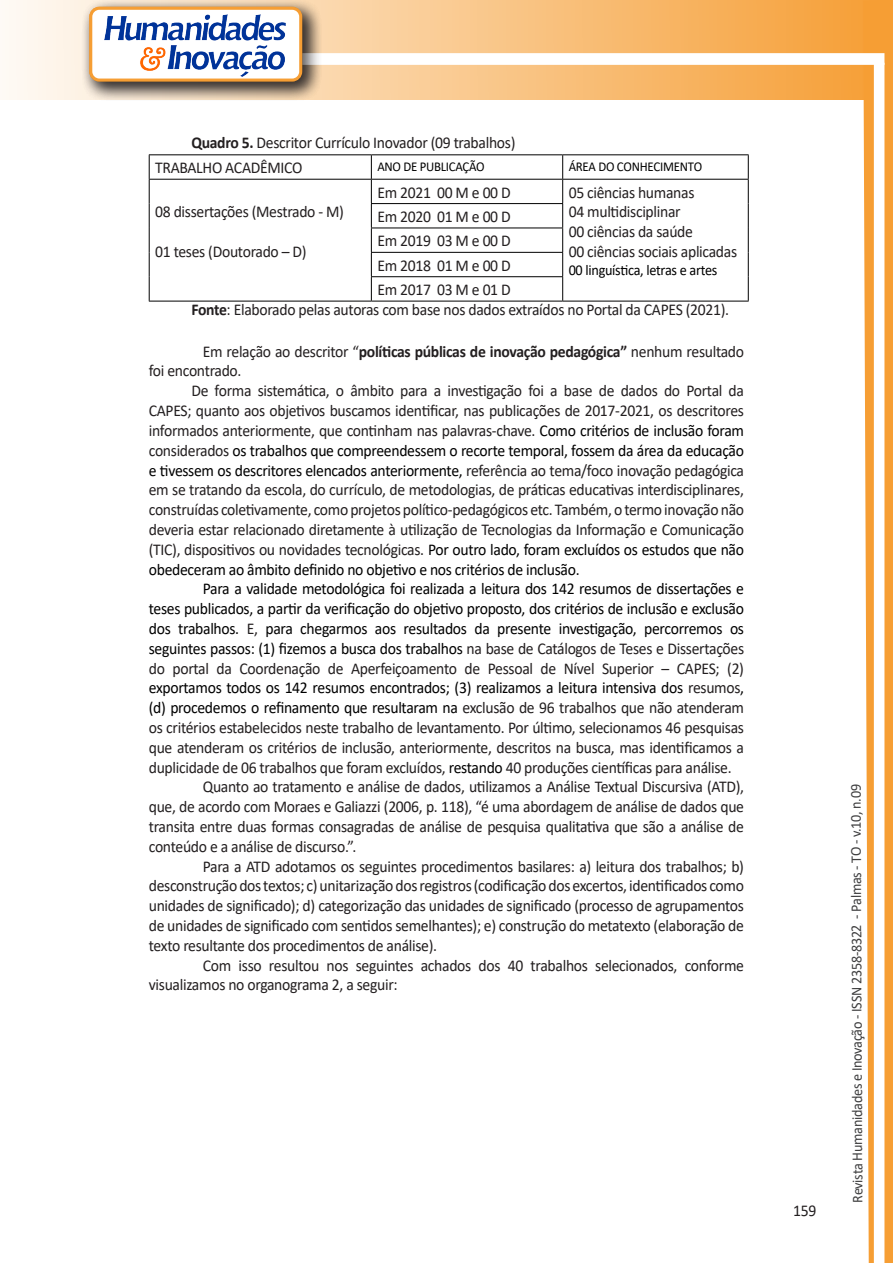
<style>
.page{position:relative;width:893px;height:1263px;background:#fff}
.page>*{position:absolute;margin:0;border:0;box-sizing:border-box;transform-origin:0 0}
.texto{font:16.5px/19.8px "Calibri";letter-spacing:-.02em;color:#231f20;text-align:justify;scale:.95 1}
.texto-2{font:16.5px/19.8px "Calibri";letter-spacing:-.02em;color:#000;text-align:justify;scale:.95 1}
.t1{font:15px "Calibri";letter-spacing:-.025em;color:#3e3e3f;scale:.95 1}
.texto-3{font:15px "Calibri";letter-spacing:-.02em;color:#000;scale:.95 1}
.texto-4{font:13.5px "Calibri";letter-spacing:-.02em;color:#000;scale:.95 1}
.s1{font-weight:700}
.s2{color:#000}
.s3{color:#231f20}
</style>
<div class="page">
<svg style="left:5px;top:0;width:858px;height:100px;background:#f9c484"></svg>
<div style="left:302px;top:53px;width:582px;height:12px;background:#fff;border:2px solid #fff"></div>
<svg style="left:863px;top:0;width:30px;height:1263px"></svg>
<div style="left:81px;top:0;width:241px;height:102px;background:#231f20;opacity:.75"></div>
<div style="left:91px;top:8px;width:210px;height:72px;background:#fff;border-radius:9px"></div>
<img style="left:104px;top:14px;width:181px;height:62px">
<div style="left:89px;top:7px;width:213px;height:75px;border:3px solid #f69e34;border-radius:9px"></div>
<hr style="left:149px;top:154px;width:222px;height:1px;background:#000">
<hr style="left:371px;top:154px;width:192px;height:1px;background:#000">
<hr style="left:563px;top:154px;width:186px;height:1px;background:#000">
<hr style="left:149px;top:179px;width:222px;height:1px;background:#000">
<hr style="left:371px;top:179px;width:192px;height:1px;background:#000">
<hr style="left:563px;top:179px;width:186px;height:1px;background:#000">
<hr style="left:371px;top:203px;width:192px;height:1px;background:#000">
<hr style="left:371px;top:228px;width:192px;height:1px;background:#000">
<hr style="left:371px;top:252px;width:192px;height:1px;background:#000">
<svg style="left:149px;top:155px;width:1px;height:146px"></svg>
<hr style="left:371px;top:276px;width:192px;height:1px;background:#000">
<svg style="left:371px;top:155px;width:1px;height:146px"></svg>
<svg style="left:562px;top:155px;width:1px;height:146px"></svg>
<svg style="left:748px;top:155px;width:1px;height:146px"></svg>
<hr style="left:149px;top:301px;width:222px;height:1px;background:#000">
<hr style="left:371px;top:301px;width:192px;height:1px;background:#000">
<hr style="left:563px;top:301px;width:186px;height:1px;background:#000">
<p class="texto" style="left:191px;top:133px;width:343px"><span class="s1">Quadro 5.</span> Descritor Currículo Inovador (09 trabalhos)</p>
<p class="texto" style="left:155px;top:157px;width:156px">TRABALHO ACADÊMICO</p>
<p class="texto-4" style="left:377px;top:157px;width:114px">ANO DE PUBLICAÇÃO</p>
<p class="texto-4" style="left:569px;top:157px;width:142px">ÁREA DO CONHECIMENTO</p>
<p class="texto" style="left:155px;top:202px;width:200px">08 dissertações (Mestrado - M)</p>
<p class="texto" style="left:155px;top:241px;width:161px">01 teses (Doutorado – D)</p>
<p class="texto" style="left:377px;top:182px;width:142px">Em 2021 00 M e 00 D</p>
<p class="texto" style="left:569px;top:182px;width:134px">05 ciências humanas</p>
<p class="texto" style="left:569px;top:202px;width:119px">04 multidisciplinar</p>
<p class="texto" style="left:569px;top:221px;width:132px">00 ciências da saúde</p>
<p class="texto" style="left:569px;top:241px;width:179px">00 ciências sociais aplicadas</p>
<p class="texto-3" style="left:569px;top:260px;width:158px">00 linguística, letras e artes</p>
<p class="texto" style="left:377px;top:206px;width:142px">Em 2020 01 M e 00 D</p>
<p class="texto" style="left:377px;top:231px;width:142px">Em 2019 03 M e 00 D</p>
<p class="texto" style="left:377px;top:255px;width:142px">Em 2018 01 M e 00 D</p>
<p class="texto" style="left:377px;top:279px;width:142px">Em 2017 03 M e 01 D</p>
<p class="texto" style="left:191px;top:299px;width:568px"><span class="s1">Fonte</span>: Elaborado pelas autoras com base nos dados extraídos no Portal da CAPES (2021).</p>
<p class="texto" style="left:149px;top:341px;width:628px;text-indent:54px">Em relação ao descritor “<span class="s1">políticas públicas de inovação pedagógica”</span> nenhum resultado foi encontrado.</p>
<p class="texto" style="left:149px;top:380px;width:628px;text-indent:43px">De forma sistemática, o âmbito para a investigação foi a base de dados do Portal da CAPES; quanto aos objetivos buscamos identificar, nas publicações de 2017-2021, os descritores informados anteriormente, que continham nas palavras-chave. <span class="s2">Como critérios de inclusão foram </span>considerados <span class="s2">os trabalhos que compreendessem o recorte temporal, fossem da área da educação e tivessem os descritores elencados anteriormente,</span> referência ao tema/foco inovação pedagógica em se tratando da escola, do currículo, de metodologias, de práticas educativas interdisciplinares, construídas coletivamente, como projetos político-pedagógicos etc. Também, o termo inovação não deveria estar relacionado diretamente à utilização de Tecnologias da Informação e Comunicação (TIC), dispositivos ou novidades tecnológicas. <span class="s2">Por outro lado, foram excluídos os estudos que não obedeceram ao âmbito definido no objetivo e nos critérios de inclusão.</span></p>
<p class="texto-2" style="left:149px;top:578px;width:628px;text-indent:54px">Para a validade metodológica foi realizada a leitura dos 142 resumos de dissertações e teses publicados, a partir da verificação do objetivo proposto, dos critérios de inclusão e exclusão dos trabalhos. <span class="s3">E,</span> para chegarmos aos resultados da presente investigação, percorremos os seguintes passos: (1) fizemos a busca dos trabalhos <span class="s3">na base de Catálogos de Teses e Dissertações do portal da Coordenação de Aperfeiçoamento de Pessoal de Nível Superior – CAPES; (2) </span>exportamos todos os 142 resumos encontrados; (3) realizamos a leitura intensiva dos <span class="s3">resumos</span>, (d) procedemos o refinamento que resultaram na <span class="s3">exclusão de 96 trabalhos que não atenderam os critérios estabelecidos neste trabalho de levantamento. Por último, selecionamos 46 pesquisas que atenderam os critérios de inclusão, anteriormente, descritos na busca, mas identificamos a duplicidade de 06 trabalhos que foram excluídos,</span> restando <span class="s3">40 produções científicas para análise.</span></p>
<p class="texto" style="left:149px;top:776px;width:628px;text-indent:54px">Quanto ao tratamento e análise de dados, utilizamos a Análise Textual Discursiva (ATD), que, de acordo com Moraes e Galiazzi (2006, p. 118), “é uma abordagem de análise de dados que transita entre duas formas consagradas de análise de pesquisa qualitativa que são a análise de conteúdo e a análise de discurso.”.</p>
<p class="texto" style="left:149px;top:856px;width:628px;text-indent:54px">Para a ATD adotamos os seguintes procedimentos basilares: a) leitura dos trabalhos; b) desconstrução dos textos; c) unitarização dos registros (codificação dos excertos, identificados como unidades de significado); d) categorização das unidades de significado (processo de agrupamentos de unidades de significado com sentidos semelhantes); e) construção do metatexto (elaboração de texto resultante dos procedimentos de análise).</p>
<p class="texto" style="left:149px;top:955px;width:628px;text-indent:54px">Com isso resultou nos seguintes achados dos 40 trabalhos selecionados, conforme visualizamos no organograma 2, a seguir:</p>
<p class="texto" style="left:793px;top:1200px;width:26px">159</p>
<p class="t1" style="left:846px;top:1203px;width:442px;rotate:-90deg">Revista Humanidades e Inovação - ISSN 2358-8322 - Palmas - TO - v.10, n.09</p>
</div>
